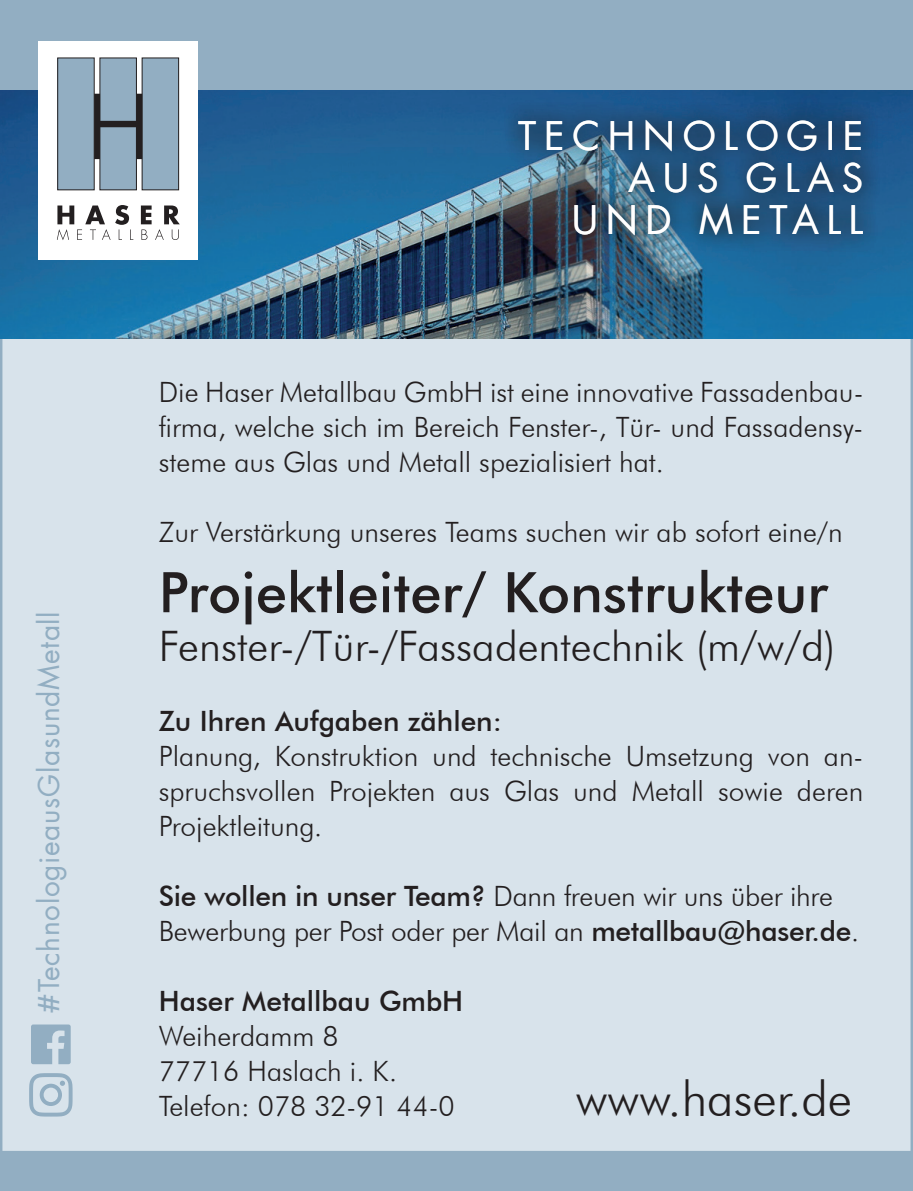
<style>
.page{position:relative;width:913px;height:1191px;background:#fff}
.page>*{position:absolute;margin:0;border:0;box-sizing:border-box;transform-origin:0 0}
.t1{font:500 56px "Futura BT";color:#231f20}
.t2{font:300 49px "Futura BT";color:#231f20}
.t3{font:300 42px "Futura BT";color:#231f20}
.t4{font:38.5px/42px "Futura LT";letter-spacing:.2em;color:#fff;text-align:right}
.t5{font:300 28px/35px "Futura BT";color:#231f20}
.t6{font:500 28px "Futura BT";color:#231f20}
.t7{font:28px "Futura LT";letter-spacing:.025em;color:#92aec2;scale:1.2 1}
.s1{font-weight:500}
</style>
<div class="page">
<div style="left:1px;top:1px;width:911px;height:1188px;background:#d8e3eb"></div>
<div style="left:1px;top:1px;width:911px;height:135px;background:#92aec2"></div>
<div style="left:0;top:0;width:913px;height:137px;border:2px solid #92aec2"></div>
<div style="left:1px;top:1152px;width:911px;height:37px;background:#92aec2"></div>
<div style="left:0;top:1150px;width:913px;height:40px;border:2px solid #92aec2"></div>
<img style="left:0;top:91px;width:913px;height:248px">
<div style="left:38px;top:41px;width:159px;height:219px;background:#fff"></div>
<svg style="left:57px;top:205px;width:76px;height:35px"></svg>
<svg style="left:141px;top:205px;width:39px;height:35px"></svg>
<div style="left:58px;top:58px;width:36px;height:132px;background:#92aec2"></div>
<div style="left:57px;top:58px;width:37px;height:132px;border:1px solid #231f20"></div>
<div style="left:100px;top:58px;width:36px;height:132px;background:#92aec2"></div>
<div style="left:100px;top:58px;width:37px;height:132px;border:1px solid #231f20"></div>
<div style="left:142px;top:58px;width:37px;height:132px;background:#92aec2"></div>
<div style="left:142px;top:58px;width:37px;height:132px;border:1px solid #231f20"></div>
<svg style="left:94px;top:94px;width:48px;height:65px"></svg>
<svg style="left:31px;top:1024px;width:40px;height:40px"></svg>
<div style="left:501px;top:99px;width:380px;height:155px;background:#231f20;opacity:.85"></div>
<svg style="left:29px;top:1073px;width:44px;height:43px"></svg>
<p class="t7" style="left:31px;top:1013px;width:337px;rotate:-90deg">#TechnologieausGlasundMetall</p>
<h3 class="t4" style="left:518px;top:115px;width:346px">TECHNOLOGIE<br>AUS GLAS<br>UND METALL</h3>
<p class="t5" style="left:159px;top:374px;width:706px">Die Haser Metallbau GmbH ist eine innovative Fassadenbau&shy;firma, welche sich im Bereich Fenster-, Tür- und Fassadensy&shy;steme aus Glas und Metall spezialisiert hat.</p>
<p class="t5" style="left:159px;top:514px;width:685px">Zur Verstärkung unseres Teams suchen wir ab sofort eine/n</p>
<h1 class="t1" style="left:159px;top:558px;width:670px">Projektleiter/ Konstrukteur</h1>
<h3 class="t3" style="left:159px;top:621px;width:678px">Fenster-/Tür-/Fassadentechnik (m/w/d)</h3>
<p class="t6" style="left:159px;top:704px;width:345px">Zu Ihren Aufgaben zählen:</p>
<p class="t5" style="left:159px;top:738px;width:706px;text-align:justify">Planung, Konstruktion und technische Umsetzung von an&shy;spruchsvollen Projekten aus Glas und Metall sowie deren Projektleitung.</p>
<p class="t5" style="left:159px;top:878px;width:702px"><span class="s1">Sie wollen in unser Team?</span> Dann freuen wir uns über ihre<br>Bewerbung per Post oder per Mail an <span class="s1">metallbau@haser.de</span>.</p>
<p class="t6" style="left:159px;top:984px;width:306px">Haser Metallbau GmbH</p>
<p class="t5" style="left:159px;top:1018px;width:297px">Weiherdamm 8<br>77716 Haslach i. K.<br>Telefon: 078 32-91 44-0</p>
<h2 class="t2" style="left:576px;top:1069px;width:278px">www.haser.de</h2>
</div>
